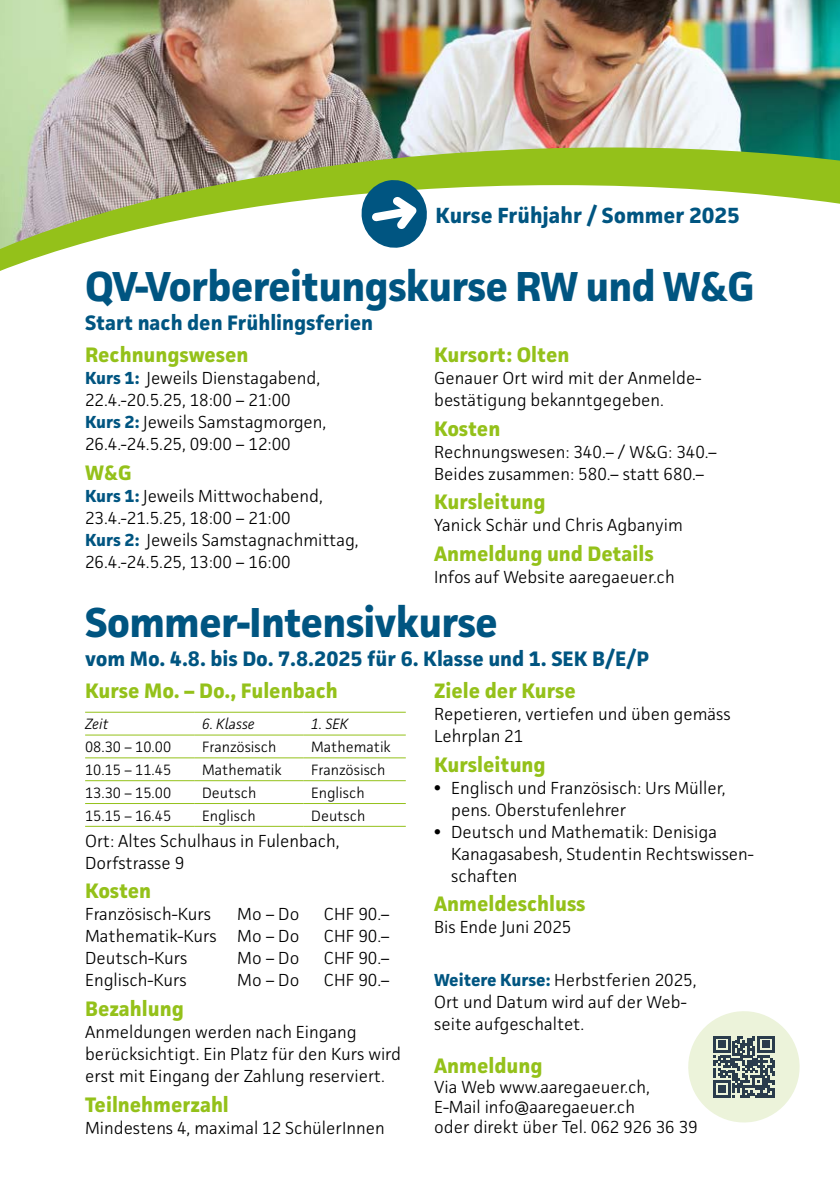
<style>
.page{position:relative;width:840px;height:1191px;background:#fff}
.page>*{position:absolute;margin:0;border:0;box-sizing:border-box;transform-origin:0 0}
.TextTitleHinten_gross{font:700 42px "Facit";letter-spacing:-.02em;color:#005581}
.TextTitelHinten{font:700 22px "Facit";color:#005581}
.TextTitelHinten-2{font:700 21px "Facit";color:#94c11a}
.TextTitelHinten-3{font:700 21px "Facit";color:#005581}
.Grund{font:300 17.6px/22px "Facit";color:#000}
.GrundListe{font:300 17.6px/20px "Facit";color:#000}
.Grund-2{font:300 15px "Facit";color:#000}
.Grund-3{font:italic 300 15px "Facit";color:#000}
.s1{font-weight:700;color:#005581}
.s2{font-weight:700}
</style>
<div class="page">
<img style="left:0;top:0;width:839px;height:135px">
<svg style="left:0;top:135px;width:839px;height:50px;background:#9eb169"></svg>
<svg style="left:0;top:185px;width:839px;height:86px"></svg>
<hr style="left:85px;top:711px;width:109px;height:1px;background:#94c11a">
<hr style="left:194px;top:711px;width:109px;height:1px;background:#94c11a">
<hr style="left:303px;top:711px;width:102px;height:1px;background:#94c11a">
<hr style="left:85px;top:734px;width:109px;height:1px;background:#94c11a">
<hr style="left:85px;top:757px;width:109px;height:1px;background:#94c11a">
<hr style="left:85px;top:780px;width:109px;height:1px;background:#94c11a">
<hr style="left:194px;top:734px;width:109px;height:1px;background:#94c11a">
<hr style="left:303px;top:734px;width:102px;height:1px;background:#94c11a">
<hr style="left:194px;top:757px;width:109px;height:1px;background:#94c11a">
<hr style="left:303px;top:757px;width:102px;height:1px;background:#94c11a">
<hr style="left:194px;top:780px;width:109px;height:1px;background:#94c11a">
<hr style="left:303px;top:780px;width:102px;height:1px;background:#94c11a">
<hr style="left:85px;top:803px;width:109px;height:1px;background:#94c11a">
<hr style="left:85px;top:826px;width:109px;height:1px;background:#94c11a">
<hr style="left:194px;top:803px;width:109px;height:1px;background:#94c11a">
<hr style="left:303px;top:803px;width:102px;height:1px;background:#94c11a">
<hr style="left:194px;top:826px;width:109px;height:1px;background:#94c11a">
<hr style="left:303px;top:826px;width:102px;height:1px;background:#94c11a">
<svg style="left:688px;top:1011px;width:112px;height:112px"></svg>
<svg style="left:358px;top:177px;width:71px;height:73px"></svg>
<p class="TextTitelHinten" style="left:435px;top:201px;width:306px">Kurse Frühjahr / Sommer 2025</p>
<p class="TextTitleHinten_gross" style="left:85px;top:260px;width:670px">QV-Vorbereitungskurse RW und W&amp;G</p>
<p class="TextTitelHinten-3" style="left:85px;top:310px;width:289px">Start nach den Frühlingsferien</p>
<p class="TextTitelHinten-2" style="left:85px;top:342px;width:165px">Rechnungswesen</p>
<p class="Grund" style="left:85px;top:366px;width:236px"><span class="s1">Kurs 1:</span> Jeweils Dienstagabend,<br>22.4.-20.5.25, 18:00 – 21:00</p>
<p class="Grund" style="left:85px;top:410px;width:242px"><span class="s1">Kurs 2:</span> Jeweils Samstagmorgen,<br>26.4.-24.5.25, 09:00 – 12:00</p>
<p class="TextTitelHinten-2" style="left:85px;top:459px;width:48px">W&amp;G</p>
<p class="Grund" style="left:85px;top:484px;width:239px"><span class="s1">Kurs 1:</span> Jeweils Mittwochabend,<br>23.4.-21.5.25, 18:00 – 21:00</p>
<p class="Grund" style="left:85px;top:528px;width:275px"><span class="s1">Kurs 2:</span> Jeweils Samstagnachmittag,<br>26.4.-24.5.25, 13:00 – 16:00</p>
<p class="TextTitelHinten-2" style="left:434px;top:342px;width:137px">Kursort: Olten</p>
<p class="Grund" style="left:434px;top:366px;width:268px">Genauer Ort wird mit der Anmelde&shy;bestätigung bekanntgegeben.</p>
<p class="TextTitelHinten-2" style="left:434px;top:415px;width:68px">Kosten</p>
<p class="Grund" style="left:434px;top:440px;width:284px">Rechnungswesen: 340.– / W&amp;G: 340.–</p>
<p class="Grund" style="left:434px;top:462px;width:271px">Beides zusammen: 580.– statt 680.–</p>
<p class="TextTitelHinten-2" style="left:434px;top:489px;width:113px">Kursleitung</p>
<p class="Grund" style="left:434px;top:514px;width:250px">Yanick Schär und Chris Agbanyim</p>
<p class="TextTitelHinten-2" style="left:434px;top:541px;width:221px">Anmeldung und Details</p>
<p class="Grund" style="left:434px;top:565px;width:242px">Infos auf Website aaregaeuer.ch</p>
<p class="TextTitleHinten_gross" style="left:85px;top:596px;width:414px">Sommer-Intensivkurse</p>
<p class="TextTitelHinten-3" style="left:85px;top:646px;width:565px">vom Mo. 4.8. bis Do. 7.8.2025 für 6. Klasse und 1. SEK B/E/P</p>
<p class="TextTitelHinten-2" style="left:85px;top:677px;width:254px">Kurse Mo. – Do., Fulenbach</p>
<p class="Grund-3" style="left:85px;top:715px;width:25px">Zeit</p>
<p class="Grund-3" style="left:202px;top:715px;width:54px">6. Klasse</p>
<p class="Grund-3" style="left:311px;top:715px;width:39px">1. SEK</p>
<p class="Grund-2" style="left:85px;top:737px;width:87px">08.30 – 10.00</p>
<p class="Grund-2" style="left:202px;top:737px;width:76px">Französisch</p>
<p class="Grund-2" style="left:311px;top:737px;width:81px">Mathematik</p>
<p class="Grund-2" style="left:85px;top:760px;width:87px">10.15 – 11.45</p>
<p class="Grund-2" style="left:202px;top:760px;width:81px">Mathematik</p>
<p class="Grund-2" style="left:311px;top:760px;width:76px">Französisch</p>
<p class="Grund-2" style="left:85px;top:783px;width:87px">13.30 – 15.00</p>
<p class="Grund-2" style="left:202px;top:783px;width:56px">Deutsch</p>
<p class="Grund-2" style="left:311px;top:783px;width:55px">Englisch</p>
<p class="Grund-2" style="left:85px;top:806px;width:87px">15.15 – 16.45</p>
<p class="Grund-2" style="left:202px;top:806px;width:55px">Englisch</p>
<p class="Grund-2" style="left:311px;top:806px;width:56px">Deutsch</p>
<p class="Grund" style="left:85px;top:829px;width:256px">Ort: Altes Schulhaus in Fulenbach,<br>Dorfstrasse 9</p>
<p class="TextTitelHinten-2" style="left:85px;top:878px;width:68px">Kosten</p>
<p class="Grund" style="left:85px;top:902px;width:127px">Französisch-Kurs</p>
<p class="Grund" style="left:237px;top:902px;width:64px">Mo – Do</p>
<p class="Grund" style="left:324px;top:902px;width:67px">CHF 90.–</p>
<p class="Grund" style="left:85px;top:924px;width:216px">Mathematik-Kurs Mo – Do</p>
<p class="Grund" style="left:324px;top:924px;width:67px">CHF 90.–</p>
<p class="Grund" style="left:85px;top:946px;width:104px">Deutsch-Kurs</p>
<p class="Grund" style="left:237px;top:946px;width:64px">Mo – Do</p>
<p class="Grund" style="left:324px;top:946px;width:67px">CHF 90.–</p>
<p class="Grund" style="left:85px;top:968px;width:103px">Englisch-Kurs</p>
<p class="Grund" style="left:237px;top:968px;width:64px">Mo – Do</p>
<p class="Grund" style="left:324px;top:968px;width:67px">CHF 90.–</p>
<p class="TextTitelHinten-2" style="left:85px;top:995px;width:100px">Bezahlung</p>
<p class="Grund" style="left:85px;top:1020px;width:317px">Anmeldungen werden nach Eingang berücksichtigt. Ein Platz für den Kurs wird erst mit Eingang der Zahlung reserviert.</p>
<p class="TextTitelHinten-2" style="left:85px;top:1091px;width:145px">Teilnehmerzahl</p>
<p class="Grund" style="left:85px;top:1116px;width:301px">Mindestens 4, maximal 12 SchülerInnen</p>
<p class="TextTitelHinten-2" style="left:434px;top:677px;width:143px">Ziele der Kurse</p>
<p class="GrundListe" style="left:434px;top:702px;width:298px;line-height:22px">Repetieren, vertiefen und üben gemäss<br>Lehrplan 21</p>
<p class="TextTitelHinten-2" style="left:434px;top:751px;width:113px">Kursleitung</p>
<p class="Grund" style="left:451px;top:776px;width:276px;text-indent:-17px"><span class="s2">•</span> Englisch und Französisch: Urs Müller, pens. Oberstufenlehrer</p>
<p class="Grund" style="left:451px;top:820px;width:304px;text-indent:-17px"><span class="s2">•</span> Deutsch und Mathematik: Denisiga<br>Kanagasabesh, Studentin Rechtswissen&shy;schaften</p>
<p class="TextTitelHinten-2" style="left:434px;top:891px;width:153px">Anmeldeschluss</p>
<p class="Grund" style="left:434px;top:916px;width:139px">Bis Ende Juni 2025</p>
<p class="Grund" style="left:434px;top:968px;width:264px"><span class="s1">Weitere Kurse:</span> Herbstferien 2025,<br>Ort und Datum wird auf der Web&shy;seite aufgeschaltet.</p>
<p class="TextTitelHinten-2" style="left:434px;top:1053px;width:110px">Anmeldung</p>
<p class="GrundListe" style="left:434px;top:1077px;width:265px">Via Web www.aaregaeuer.ch,<br>E-Mail info@aaregaeuer.ch<br>oder direkt über Tel. 062 926 36 39</p>
</div>
